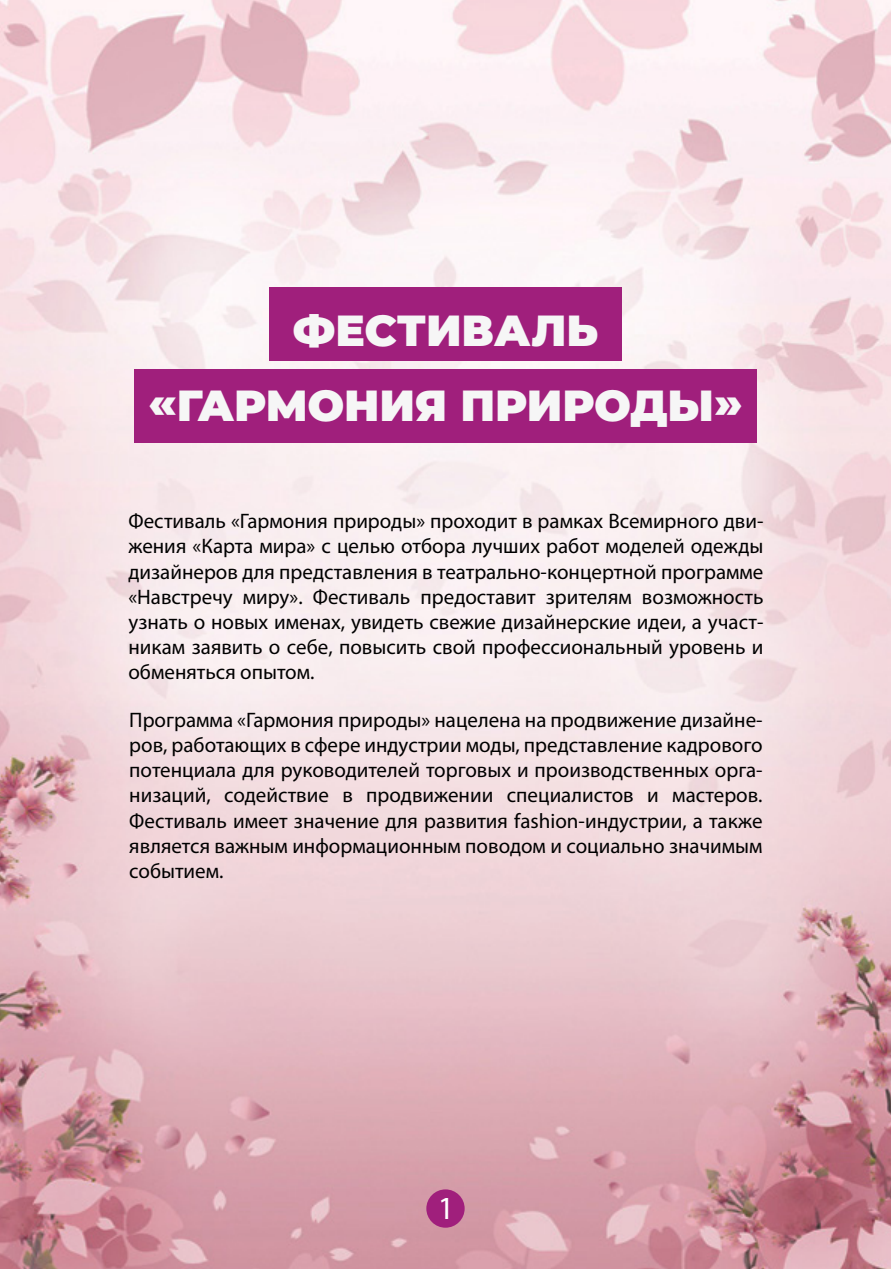
<style>
.page{position:relative;width:891px;height:1269px;background:#fff}
.page>*{position:absolute;margin:0;border:0;box-sizing:border-box;transform-origin:0 0}
.t1{font:900 43.5px/75px "Montserrat";color:#f6f6f6;text-align:center}
.t2{font:32.25px "Myriad Pro";color:#fff}
.t3{font:21px/25.2px "Myriad Pro";color:#000;text-align:justify}
</style>
<div class="page">
<img style="left:0;top:0;width:891px;height:1269px">
<div style="left:269px;top:287px;width:353px;height:74px;background:#a01f7c"></div>
<div style="left:134px;top:370px;width:623px;height:73px;background:#a01f7c"></div>
<div style="left:426px;top:1189px;width:39px;height:39px;background:#a01f7c;border-radius:50%"></div>
<h1 class="t1" style="left:148px;top:290px;width:596px">ФЕСТИВАЛЬ «ГАРМОНИЯ ПРИРОДЫ»</h1>
<p class="t3" style="left:128px;top:508px;width:637px">Фестиваль «Гармония природы» проходит в рамках Всемирного дви&shy;жения «Карта мира» с целью отбора лучших работ моделей одежды дизайнеров для представления в театрально-концертной программе «Навстречу миру». Фестиваль предоставит зрителям возможность узнать о новых именах, увидеть свежие дизайнерские идеи, а участ&shy;никам заявить о себе, повысить свой профессиональный уровень и обменяться опытом.</p>
<p class="t3" style="left:129px;top:707px;width:635px">Программа «Гармония природы» нацелена на продвижение дизайне&shy;ров, работающих в сфере индустрии моды, представление кадрового потенциала для руководителей торговых и производственных орга&shy;низаций, содействие в продвижении специалистов и мастеров.<br>Фестиваль имеет значение для развития fashion-индустрии, а также является важным информационным поводом и социально значимым событием.</p>
<h2 class="t2" style="left:438px;top:1189px;width:18px">1</h2>
</div>
